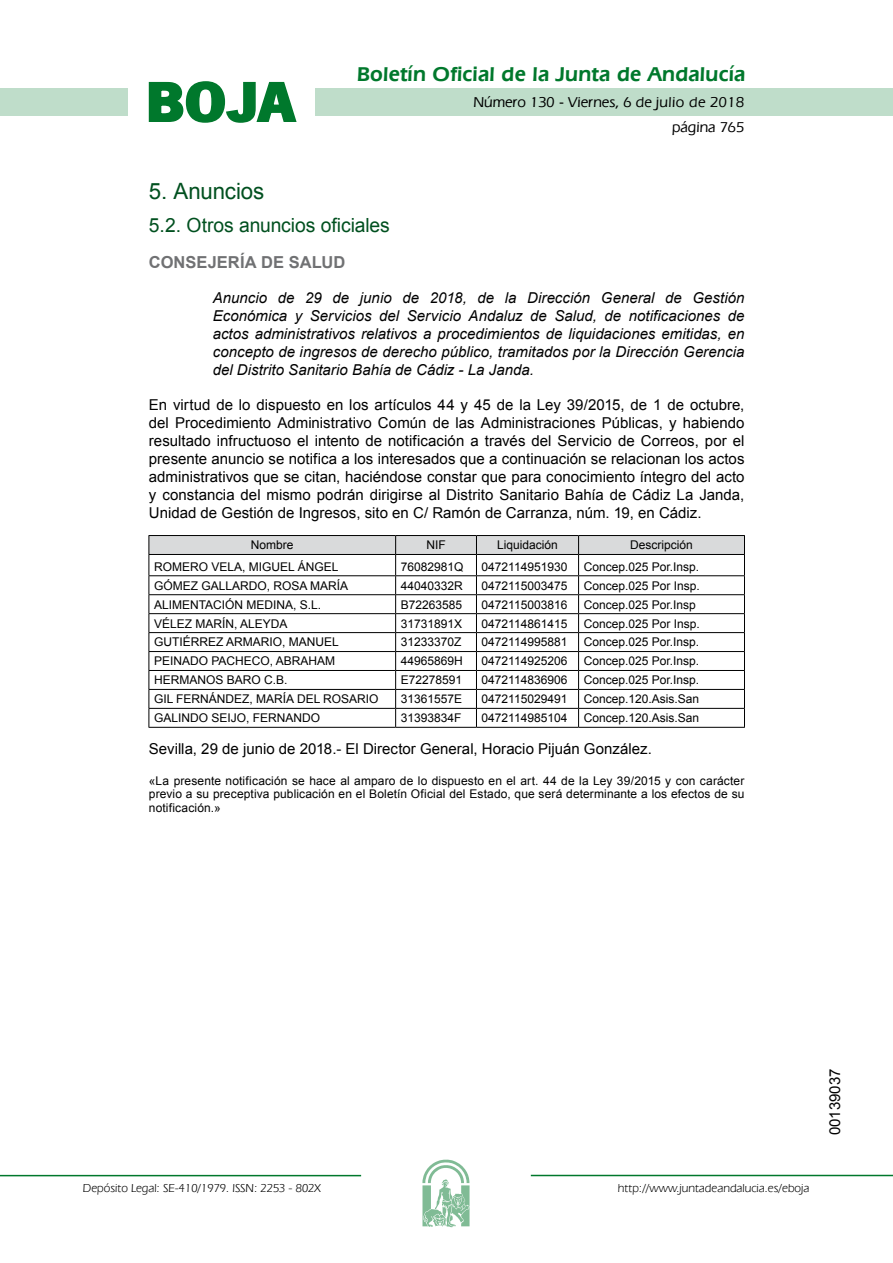
<style>
.page{position:relative;width:893px;height:1263px;background:#fff}
.page>*{position:absolute;margin:0;border:0;box-sizing:border-box;transform-origin:0 0}
.t1{font:700 57.75px "News Got T";color:#00782c;scale:1.14 1}
.t2{font:22.5px "Arial";letter-spacing:-.005em;color:#00501f}
.t3{font:600 21px "Eras IT Cby BT";letter-spacing:.01em;color:#00782c}
.t4{font:19.5px "Arial";letter-spacing:-.005em;color:#00501f}
.t5{font:700 16.5px "Arial";letter-spacing:.005em;color:#707173}
.t6{font:15px/18px "Arial";color:#000;text-align:justify}
.t7{font:italic 15px/18px "Arial";color:#000;text-align:justify}
.t8{font:500 15px/24.5px "Eras IT Cby BT";color:#000;text-align:right}
.t9{font:12px/13.5px "Arial";color:#000;text-align:justify}
.t10{font:12px "Eras IT Cby BT";color:#000}
</style>
<div class="page">
<div style="left:315px;top:88px;width:577px;height:28px;background:#bfddca"></div>
<div style="left:0;top:88px;width:128px;height:28px;background:#bfddca"></div>
<hr style="left:0;top:1175px;width:361px;height:1px;background:#00782c">
<svg style="left:422px;top:1159px;width:47px;height:68px"></svg>
<hr style="left:531px;top:1175px;width:361px;height:1px;background:#00782c">
<svg style="left:148px;top:81px;width:149px;height:42px"></svg>
<hr style="left:148px;top:535px;width:247px;height:1px;background:#000">
<hr style="left:395px;top:535px;width:81px;height:1px;background:#000">
<hr style="left:476px;top:535px;width:102px;height:1px;background:#000">
<hr style="left:578px;top:535px;width:166px;height:1px;background:#000">
<svg style="left:148px;top:536px;width:597px;height:191px"></svg>
<hr style="left:148px;top:727px;width:247px;height:1px;background:#000">
<hr style="left:395px;top:727px;width:81px;height:1px;background:#000">
<hr style="left:476px;top:727px;width:102px;height:1px;background:#000">
<hr style="left:578px;top:727px;width:166px;height:1px;background:#000">
<h1 class="t1" style="left:145px;top:68px;width:133px">BOJA</h1>
<h3 class="t3" style="left:357px;top:62px;width:390px">Boletín Oficial de la Junta de Andalucía</h3>
<p class="t8" style="left:473px;top:90px;width:272px">Número 130 - Viernes, 6 de julio de 2018 página 765</p>
<h2 class="t2" style="left:149px;top:177px;width:117px">5. Anuncios</h2>
<h3 class="t4" style="left:149px;top:212px;width:242px">5.2. Otros anuncios oficiales</h3>
<h3 class="t5" style="left:149px;top:251px;width:198px">CONSEJERÍA DE SALUD</h3>
<p class="t7" style="left:213px;top:289px;width:533px">Anuncio de 29 de junio de 2018, de la Dirección General de Gestión Económica y Servicios del Servicio Andaluz de Salud, de notificaciones de actos administrativos relativos a procedimientos de liquidaciones emitidas, en concepto de ingresos de derecho público, tramitados por la Dirección Gerencia del Distrito Sanitario Bahía de Cádiz - La Janda.</p>
<p class="t6" style="left:149px;top:396px;width:597px">En virtud de lo dispuesto en los artículos 44 y 45 de la Ley 39/2015, de 1 de octubre, del Procedimiento Administrativo Común de las Administraciones Públicas, y habiendo resultado infructuoso el intento de notificación a través del Servicio de Correos, por el presente anuncio se notifica a los interesados que a continuación se relacionan los actos administrativos que se citan, haciéndose constar que para conocimiento íntegro del acto y constancia del mismo podrán dirigirse al Distrito Sanitario Bahía de Cádiz La Janda, Unidad de Gestión de Ingresos, sito en C/ Ramón de Carranza, núm. 19, en Cádiz.</p>
<p class="t9" style="left:251px;top:539px;width:44px">Nombre</p>
<p class="t9" style="left:426px;top:539px;width:21px">NIF</p>
<p class="t9" style="left:497px;top:539px;width:62px">Liquidación</p>
<p class="t9" style="left:630px;top:539px;width:64px">Descripción</p>
<p class="t9" style="left:154px;top:560px;width:186px">ROMERO VELA, MIGUEL ÁNGEL</p>
<p class="t9" style="left:401px;top:560px;width:64px">76082981Q</p>
<p class="t9" style="left:481px;top:560px;width:87px">0472114951930</p>
<p class="t9" style="left:583px;top:560px;width:117px">Concep.025 Por.Insp.</p>
<p class="t9" style="left:154px;top:579px;width:196px">GÓMEZ GALLARDO, ROSA MARÍA</p>
<p class="t9" style="left:401px;top:579px;width:64px">44040332R</p>
<p class="t9" style="left:481px;top:579px;width:87px">0472115003475</p>
<p class="t9" style="left:583px;top:579px;width:118px">Concep.025 Por Insp.</p>
<p class="t9" style="left:154px;top:598px;width:169px">ALIMENTACIÓN MEDINA, S.L.</p>
<p class="t9" style="left:401px;top:598px;width:63px">B72263585</p>
<p class="t9" style="left:481px;top:598px;width:87px">0472115003816</p>
<p class="t9" style="left:583px;top:598px;width:114px">Concep.025 Por.Insp</p>
<p class="t9" style="left:154px;top:617px;width:135px">VÉLEZ MARÍN, ALEYDA</p>
<p class="t9" style="left:401px;top:617px;width:63px">31731891X</p>
<p class="t9" style="left:481px;top:617px;width:87px">0472114861415</p>
<p class="t9" style="left:583px;top:617px;width:118px">Concep.025 Por Insp.</p>
<p class="t9" style="left:154px;top:636px;width:186px">GUTIÉRREZ ARMARIO, MANUEL</p>
<p class="t9" style="left:401px;top:636px;width:62px">31233370Z</p>
<p class="t9" style="left:481px;top:636px;width:87px">0472114995881</p>
<p class="t9" style="left:583px;top:636px;width:117px">Concep.025 Por.Insp.</p>
<p class="t9" style="left:154px;top:655px;width:183px">PEINADO PACHECO, ABRAHAM</p>
<p class="t9" style="left:401px;top:655px;width:64px">44965869H</p>
<p class="t9" style="left:481px;top:655px;width:87px">0472114925206</p>
<p class="t9" style="left:583px;top:655px;width:117px">Concep.025 Por.Insp.</p>
<p class="t9" style="left:154px;top:673px;width:135px">HERMANOS BARO C.B.</p>
<p class="t9" style="left:401px;top:673px;width:63px">E72278591</p>
<p class="t9" style="left:481px;top:673px;width:87px">0472114836906</p>
<p class="t9" style="left:583px;top:673px;width:117px">Concep.025 Por.Insp.</p>
<p class="t9" style="left:154px;top:692px;width:226px">GIL FERNÁNDEZ, MARÍA DEL ROSARIO</p>
<p class="t9" style="left:401px;top:692px;width:63px">31361557E</p>
<p class="t9" style="left:481px;top:692px;width:87px">0472115029491</p>
<p class="t9" style="left:583px;top:692px;width:117px">Concep.120.Asis.San</p>
<p class="t9" style="left:154px;top:711px;width:168px">GALINDO SEIJO, FERNANDO</p>
<p class="t9" style="left:401px;top:711px;width:62px">31393834F</p>
<p class="t9" style="left:481px;top:711px;width:87px">0472114985104</p>
<p class="t9" style="left:583px;top:711px;width:117px">Concep.120.Asis.San</p>
<p class="t6" style="left:149px;top:740px;width:504px">Sevilla, 29 de junio de 2018.- El Director General, Horacio Pijuán González.</p>
<p class="t9" style="left:149px;top:774px;width:597px">«La presente notificación se hace al amparo de lo dispuesto en el art. 44 de la Ley 39/2015 y con carácter previo a su preceptiva publicación en el Boletín Oficial del Estado, que será determinante a los efectos de su notificación.»</p>
<p class="t10" style="left:83px;top:1181px;width:239px">Depósito Legal: SE-410/1979. ISSN: 2253 - 802X</p>
<p class="t10" style="left:618px;top:1181px;width:193px">http://www.juntadeandalucia.es/eboja</p>
<p class="t6" style="left:826px;top:1135px;width:68px;rotate:-90deg">00139037</p>
</div>
